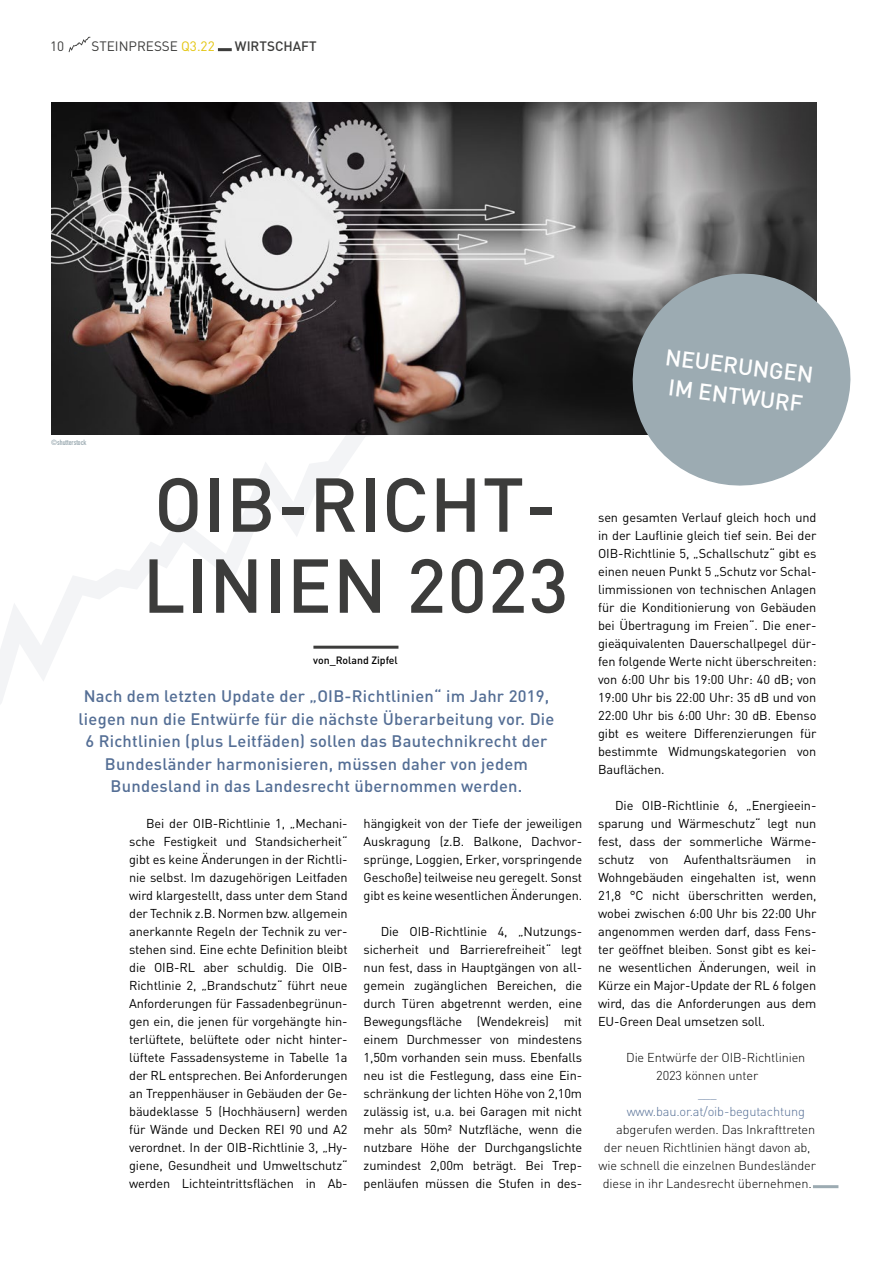
<style>
.page{position:relative;width:893px;height:1263px;background:#fff}
.page>*{position:absolute;margin:0;border:0;box-sizing:border-box;transform-origin:0 0}
.HEADLINE_1{font:500 75px/81px "DIN";letter-spacing:.01em;color:#3c3c3b}
.HEADLINE_1-2{font:500 22.5px/30px "DIN";color:#fff;text-align:center}
.Einleitungstext{font:500 16.5px/22.5px "DIN";letter-spacing:.015em;color:#546e95;text-align:center}
.t1{font:13.5px "DIN";color:#3c3c3b}
.t2{font:500 13.5px "DIN";color:#3c3c3b}
.Fließtext_NEU{font:12.75px/18px "DIN";letter-spacing:-.01em;color:#000;text-align:justify}
.Fließtext_NEU-2{font:300 12.75px/18px "DIN";letter-spacing:-.01em;color:#000}
.Fließtext_NEU-3{font:300 12.75px "DIN";letter-spacing:-.01em;color:#546e95}
.Fließtext_NEU-4{font:300 12px "DIN";color:#546e95}
.Fließtext_NEU-5{font:500 10.5px "DIN";color:#000}
.Bildtext{font:7.5px "DIN Engschrift";letter-spacing:.005em;color:#9cabb2}
.s1{color:#e3c50e}
</style>
<div class="page">
<svg style="left:0;top:434px;width:395px;height:270px"></svg>
<img style="left:51px;top:102px;width:765px;height:332px">
<hr style="left:218px;top:48px;width:14px;height:3px;background:#3c3c3b">
<svg style="left:69px;top:37px;width:21px;height:15px"></svg>
<hr style="left:313px;top:646px;width:85px;height:3px;background:#3c3c3b">
<hr style="left:813px;top:1185px;width:25px;height:3px;background:#9cabb2">
<svg style="left:622px;top:262px;width:229px;height:224px;background:#a3adb2"></svg>
<p class="t1" style="left:50px;top:38px;width:16px">10</p>
<p class="t1" style="left:91px;top:38px;width:125px">STEINPRESSE <span class="s1">Q3.22</span></p>
<p class="t2" style="left:235px;top:38px;width:83px">WIRTSCHAFT</p>
<p class="Bildtext" style="left:51px;top:438px;width:37px">©shutterstock</p>
<p class="HEADLINE_1" style="left:143px;top:462px;width:428px">OIB-RICHT-<br>LINIEN 2023</p>
<p class="Fließtext_NEU-5" style="left:313px;top:653px;width:86px">von_Roland Zipfel</p>
<p class="Einleitungstext" style="left:79px;top:684px;width:477px">Nach dem letzten Update der „OIB-Richtlinien“ im Jahr 2019, liegen nun die Entwürfe für die nächste Überarbeitung vor. Die 6 Richtlinien (plus Leitfäden) sollen das Bautechnikrecht der Bundesländer harmonisieren, müssen daher von jedem Bundesland in das Landesrecht übernommen werden.</p>
<p class="Fließtext_NEU" style="left:129px;top:814px;width:220px;text-indent:17px">Bei der OIB-Richtlinie 1, „Mechani&shy;sche Festigkeit und Standsicherheit“ gibt es keine Änderungen in der Richtli&shy;nie selbst. Im dazugehörigen Leitfaden wird klargestellt, dass unter dem Stand der Technik z.B. Normen bzw. allgemein anerkannte Regeln der Technik zu ver&shy;stehen sind. Eine echte Definition bleibt die OIB-RL aber schuldig. Die OIB-Richtlinie 2, „Brandschutz“ führt neue Anforderungen für Fassadenbegrünun&shy;gen ein, die jenen für vorgehängte hin&shy;terlüftete, belüftete oder nicht hinter&shy;lüftete Fassadensysteme in Tabelle 1a der RL entsprechen. Bei Anforderungen an Treppenhäuser in Gebäuden der Ge&shy;bäudeklasse 5 (Hochhäusern) werden für Wände und Decken REI 90 und A2 verordnet. In der OIB-Richtlinie 3, „Hy&shy;giene, Gesundheit und Umweltschutz“ werden Lichteintrittsflächen in Ab-</p>
<p class="Fließtext_NEU" style="left:364px;top:814px;width:220px">hängigkeit von der Tiefe der jeweiligen Auskragung (z.B. Balkone, Dachvor&shy;sprünge, Loggien, Erker, vorspringende Geschoße) teilweise neu geregelt. Sonst gibt es keine wesentlichen Änderungen.</p>
<p class="Fließtext_NEU" style="left:364px;top:922px;width:220px;text-indent:17px">Die OIB-Richtlinie 4, „Nutzungs&shy;sicherheit und Barrierefreiheit“ legt nun fest, dass in Hauptgängen von all&shy;gemein zugänglichen Bereichen, die durch Türen abgetrennt werden, eine Bewegungsfläche (Wendekreis) mit einem Durchmesser von mindestens 1,50m vorhanden sein muss. Ebenfalls neu ist die Festlegung, dass eine Ein&shy;schränkung der lichten Höhe von 2,10m zulässig ist, u.a. bei Garagen mit nicht mehr als 50m² Nutzfläche, wenn die nutzbare Höhe der Durchgangslichte zumindest 2,00m beträgt. Bei Trep&shy;penläufen müssen die Stufen in des-</p>
<p class="HEADLINE_1-2" style="left:667px;top:341px;width:151px;rotate:7deg">NEUERUNGEN<br>IM ENTWURF</p>
<p class="Fließtext_NEU" style="left:598px;top:508px;width:220px">sen gesamten Verlauf gleich hoch und in der Lauflinie gleich tief sein. Bei der OIB-Richtlinie 5, „Schallschutz“ gibt es einen neuen Punkt 5 „Schutz vor Schal&shy;limmissionen von technischen Anlagen für die Konditionierung von Gebäuden bei Übertragung im Freien“. Die ener&shy;gieäquivalenten Dauerschallpegel dür&shy;fen folgende Werte nicht überschreiten: von 6:00 Uhr bis 19:00 Uhr: 40 dB; von 19:00 Uhr bis 22:00 Uhr: 35 dB und von 22:00 Uhr bis 6:00 Uhr: 30 dB. Ebenso gibt es weitere Differenzierungen für bestimmte Widmungskategorien von Bauflächen.</p>
<p class="Fließtext_NEU" style="left:598px;top:796px;width:220px;text-align:left;text-indent:17px">Die OIB-Richtlinie 6, „Energieein&shy;sparung und Wärmeschutz“ legt nun fest, dass der sommerliche Wärme&shy;schutz von Aufenthaltsräumen in Wohngebäuden eingehalten ist, wenn 21,8 °C nicht überschritten werden, wobei zwischen 6:00 Uhr bis 22:00 Uhr angenommen werden darf, dass Fens&shy;ter geöffnet bleiben. Sonst gibt es kei&shy;ne wesentlichen Änderungen, weil in Kürze ein Major-Update der RL 6 folgen wird, das die Anforderungen aus dem EU-Green Deal umsetzen soll.</p>
<p class="Fließtext_NEU-2" style="left:656px;top:1048px;width:151px;text-indent:-30px">Die Entwürfe der OIB-Richtlinien<br>2023 können unter</p>
<p class="Fließtext_NEU-4" style="left:698px;top:1086px;width:20px">___</p>
<p class="Fließtext_NEU-3" style="left:627px;top:1104px;width:180px">www.bau.or.at/oib-begutachtung</p>
<p class="Fließtext_NEU-2" style="left:616px;top:1120px;width:200px">abgerufen werden. Das Inkrafttreten</p>
<p class="Fließtext_NEU-2" style="left:604px;top:1138px;width:208px">der neuen Richtlinien hängt davon ab,</p>
<p class="Fließtext_NEU-2" style="left:598px;top:1156px;width:219px">wie schnell die einzelnen Bundesländer</p>
<p class="Fließtext_NEU-2" style="left:603px;top:1174px;width:211px">diese in ihr Landesrecht übernehmen.</p>
</div>
